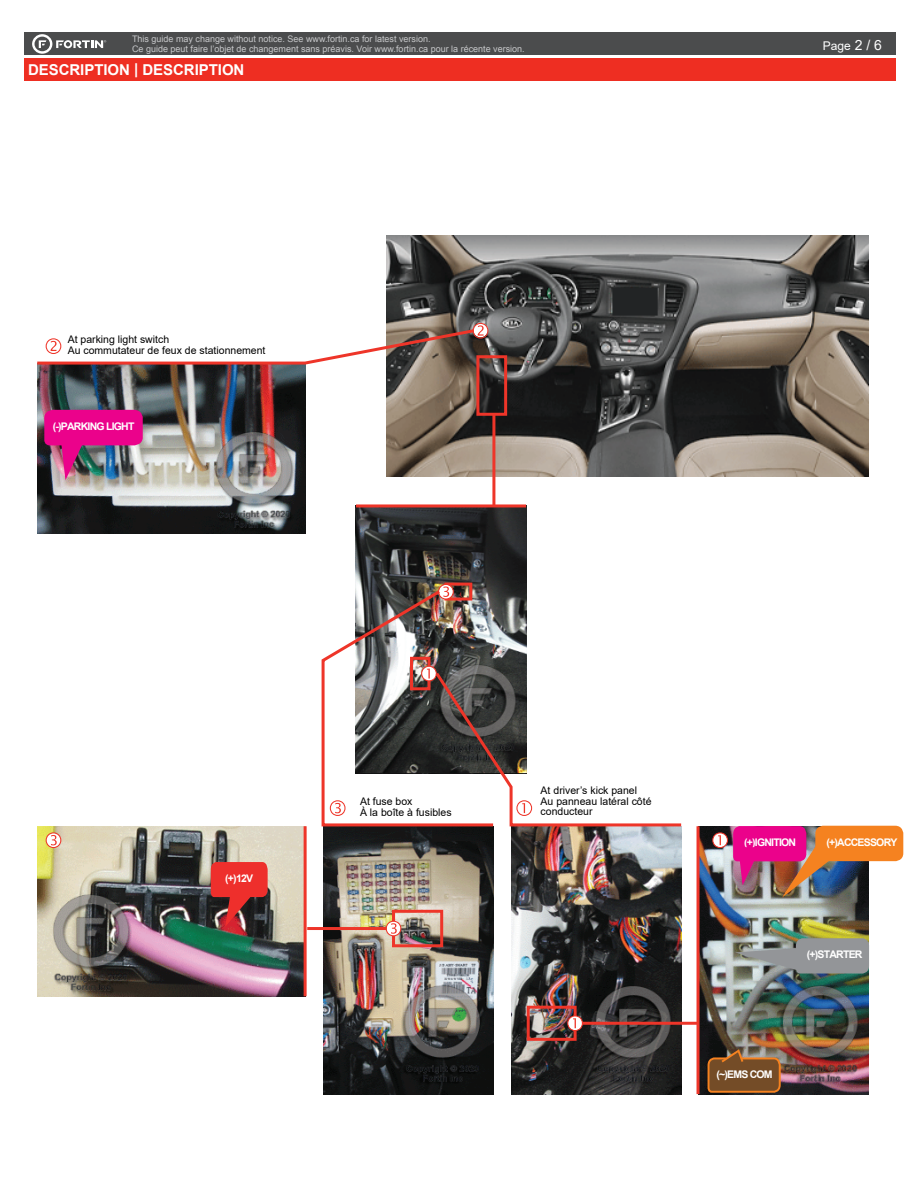
<style>
.page{position:relative;width:918px;height:1188px;background:#fff}
.page>*{position:absolute;margin:0;border:0;box-sizing:border-box;transform-origin:0 0}
.t1{font:700 15px "Arial";letter-spacing:-.005em;color:#fff}
.t2{font:12px "Arial";color:#fff}
.t3{font:10.5px/10.5px "Arial";color:#000001}
.t4{font:700 10.5px "Arial";letter-spacing:-.075em;color:#fff}
.t5{font:9px/9.8px "Arial";color:#c7c8ca}
.s1{font-size:13.95px}
</style>
<div class="page">
<div style="left:24px;top:33px;width:872px;height:22px;background:#4b4c4d"></div>
<div style="left:24px;top:58px;width:872px;height:23px;background:#ee2e22"></div>
<svg style="left:32px;top:34px;width:74px;height:20px"></svg>
<img style="left:387px;top:235px;width:481px;height:241px">
<img style="left:700px;top:826px;width:168px;height:268px">
<img style="left:511px;top:828px;width:170px;height:266px">
<img style="left:356px;top:507px;width:170px;height:77px">
<img style="left:323px;top:828px;width:170px;height:266px">
<img style="left:37px;top:826px;width:267px;height:170px">
<img style="left:37px;top:366px;width:268px;height:167px">
<svg style="left:46px;top:832px;width:15px;height:16px"></svg>
<div style="left:527px;top:1006px;width:50px;height:35px;border:3px solid #ee3529"></div>
<div style="left:392px;top:910px;width:51px;height:37px;border:3px solid #ee3529"></div>
<div style="left:444px;top:583px;width:28px;height:18px;border:3px solid #ee3529"></div>
<svg style="left:567px;top:1015px;width:16px;height:16px"></svg>
<svg style="left:386px;top:921px;width:15px;height:15px"></svg>
<hr style="left:697px;top:826px;width:3px;height:268px;background:#ee3529">
<hr style="left:582px;top:1022px;width:116px;height:3px;background:#ee3529">
<svg style="left:321px;top:584px;width:361px;height:244px"></svg>
<hr style="left:304px;top:826px;width:3px;height:170px;background:#ee3529">
<hr style="left:307px;top:927px;width:80px;height:3px;background:#ee3529">
<hr style="left:356px;top:504px;width:170px;height:3px;background:#ee3529">
<div style="left:476px;top:355px;width:31px;height:61px;border:3px solid #ee3529"></div>
<hr style="left:492px;top:414px;width:3px;height:92px;background:#ee3529">
<svg style="left:37px;top:323px;width:451px;height:43px"></svg>
<svg style="left:210px;top:861px;width:59px;height:69px;background:#aa3634"></svg>
<svg style="left:707px;top:1048px;width:75px;height:46px;background:#7c532f"></svg>
<img style="left:712px;top:825px;width:192px;height:77px">
<img style="left:728px;top:937px;width:141px;height:38px">
<img style="left:43px;top:409px;width:101px;height:75px">
<p class="t5" style="left:132px;top:34px;width:394px">This guide may change without notice. See www.fortin.ca for latest version.<br>Ce guide peut faire l’objet de changement sans préavis. Voir www.fortin.ca pour la récente version.</p>
<h1 class="t1" style="left:28px;top:59px;width:218px">DESCRIPTION | DESCRIPTION</h1>
<p class="t3" style="left:68px;top:334px;width:199px">At parking light switch<br>Au commutateur de feux de stationnement</p>
<p class="t4" style="left:53px;top:419px;width:83px">(-)PARKING LIGHT</p>
<h2 class="t2" style="left:823px;top:38px;width:61px">Page <span class="s1">2 / 6</span></h2>
<p class="t4" style="left:225px;top:871px;width:29px">(+)12V</p>
<p class="t3" style="left:360px;top:796px;width:93px">At fuse box<br>À la boîte à fusibles</p>
<p class="t3" style="left:541px;top:785px;width:112px">At driver’s kick panel<br>Au panneau latéral côté conducteur</p>
<p class="t4" style="left:744px;top:835px;width:54px">(+)IGNITION</p>
<p class="t4" style="left:826px;top:835px;width:73px">(+)ACCESSORY</p>
<p class="t4" style="left:807px;top:947px;width:57px">(+)STARTER</p>
<p class="t4" style="left:716px;top:1067px;width:58px">(~)EMS COM</p>
</div>
